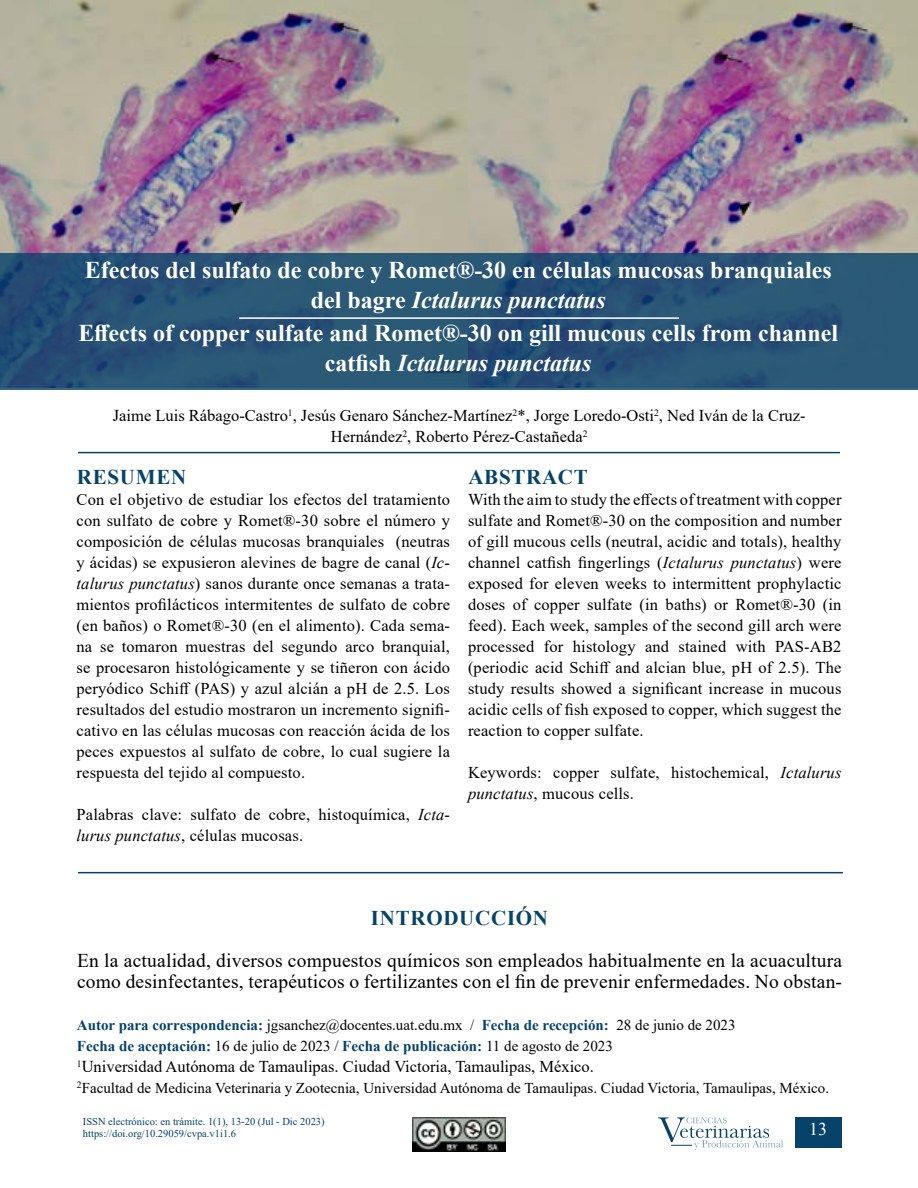
<style>
.page{position:relative;width:918px;height:1188px;background:#fff}
.page>*{position:absolute;margin:0;border:0;box-sizing:border-box;transform-origin:0 0}
.t1{font:700 24px/30px "Times New Roman";color:#fff;text-align:center}
.t2{font:700 21px "Times New Roman";letter-spacing:.035em;color:#06426a}
.t3{font:700 21px "Times New Roman";letter-spacing:.035em;color:#054367}
.t4{font:19.5px/21px "Times New Roman";letter-spacing:.01em;color:#000}
.t5{font:18px "Times New Roman";color:#fff}
.t6{font:16.5px/21px "Times New Roman";letter-spacing:.01em;color:#000;text-align:justify}
.t7{font:700 15px/21px "Times New Roman";color:#06426a}
.t8{font:15px "Times New Roman";color:#000}
.t9{font:10.5px/12px "Times New Roman";color:#06426a}
.s1{font-style:italic}
.s2{font-weight:400;color:#000}
</style>
<div class="page">
<div style="left:795px;top:1117px;width:46px;height:31px;background:#06426a"></div>
<svg style="left:658px;top:1117px;width:125px;height:33px"></svg>
<img style="left:0;top:0;width:918px;height:388px">
<svg style="left:1px;top:253px;width:917px;height:136px;background:#275274"></svg>
<hr style="left:239px;top:317px;width:440px;height:2px;background:#fff">
<img style="left:413px;top:1117px;width:92px;height:34px">
<hr style="left:78px;top:452px;width:762px;height:1px;background:#06426a">
<hr style="left:78px;top:872px;width:765px;height:1px;background:#06426a">
<h1 class="t1" style="left:85px;top:254px;width:748px">Efectos del sulfato de cobre y Romet®-30 en células mucosas branquiales del bagre <span class="s1">Ictalurus punctatus</span></h1>
<h1 class="t1" style="left:78px;top:317px;width:761px">Effects of copper sulfate and Romet®-30 on gill mucous cells from channel catfish <span class="s1">Ictalurus punctatus</span></h1>
<p class="t6" style="left:113px;top:405px;width:694px;text-align:center">Jaime Luis Rábago-Castro<sup>1</sup>, Jesús Genaro Sánchez-Martínez<sup>2</sup>*, Jorge Loredo-Osti<sup>2</sup>, Ned Iván de la Cruz-<br>Hernández<sup>2</sup>, Roberto Pérez-Castañeda<sup>2</sup></p>
<p class="t2" style="left:77px;top:462px;width:111px">RESUMEN</p>
<p class="t6" style="left:77px;top:489px;width:375px">Con el objetivo de estudiar los efectos del tratamiento con sulfato de cobre y Romet®-30 sobre el número y composición de células mucosas branquiales (neutras y ácidas) se expusieron alevines de bagre de canal (<span class="s1">Ic&shy;talurus punctatus</span>) sanos durante once semanas a trata&shy;mientos profilácticos intermitentes de sulfato de cobre (en baños) o Romet®-30 (en el alimento). Cada sema&shy;na se tomaron muestras del segundo arco branquial, se procesaron histológicamente y se tiñeron con ácido peryódico Schiff (PAS) y azul alcián a pH de 2.5. Los resultados del estudio mostraron un incremento signifi&shy;cativo en las células mucosas con reacción ácida de los peces expuestos al sulfato de cobre, lo cual sugiere la respuesta del tejido al compuesto.</p>
<p class="t6" style="left:77px;top:804px;width:375px">Palabras clave: sulfato de cobre, histoquímica, <span class="s1">Icta&shy;lurus punctatus</span>, células mucosas.</p>
<p class="t2" style="left:468px;top:462px;width:121px">ABSTRACT</p>
<p class="t6" style="left:468px;top:489px;width:375px">With the aim to study the effects of treatment with copper sulfate and Romet®-30 on the composition and number of gill mucous cells (neutral, acidic and totals), healthy channel catfish fingerlings (<span class="s1">Ictalurus punctatus</span>) were exposed for eleven weeks to intermittent prophylactic doses of copper sulfate (in baths) or Romet®-30 (in feed). Each week, samples of the second gill arch were processed for histology and stained with PAS-AB2 (periodic acid Schiff and alcian blue, pH of 2.5). The study results showed a significant increase in mucous acidic cells of fish exposed to copper, which suggest the reaction to copper sulfate.</p>
<p class="t6" style="left:468px;top:762px;width:375px">Keywords: copper sulfate, histochemical, <span class="s1">Ictalurus punctatus</span>, mucous cells.</p>
<p class="t3" style="left:371px;top:903px;width:179px">INTRODUCCIÓN</p>
<p class="t4" style="left:77px;top:950px;width:767px">En la actualidad, diversos compuestos químicos son empleados habitualmente en la acuacultura como desinfectantes, terapéuticos o fertilizantes con el fin de prevenir enfermedades. No obstan-</p>
<p class="t7" style="left:77px;top:1014px;width:660px">Autor para correspondencia: <span class="s2">jgsanchez@docentes.uat.edu.mx /</span> Fecha de recepción: <span class="s2">28 de junio de 2023<br></span>Fecha de aceptación: <span class="s2">16 de julio de 2023 /</span> Fecha de publicación: <span class="s2">11 de agosto de 2023</span></p>
<p class="t6" style="left:77px;top:1056px;width:519px"><sup>1</sup>Universidad Autónoma de Tamaulipas. Ciudad Victoria, Tamaulipas, México.</p>
<p class="t8" style="left:77px;top:1078px;width:754px"><sup>2</sup>Facultad de Medicina Veterinaria y Zootecnia, Universidad Autónoma de Tamaulipas. Ciudad Victoria, Tamaulipas, México.</p>
<p class="t9" style="left:83px;top:1115px;width:243px">ISSN electrónico: en trámite. 1(1), 13-20 (Jul - Dic 2023) https://doi.org/10.29059/cvpa.v1i1.6</p>
<p class="t5" style="left:809px;top:1116px;width:19px">13</p>
</div>
